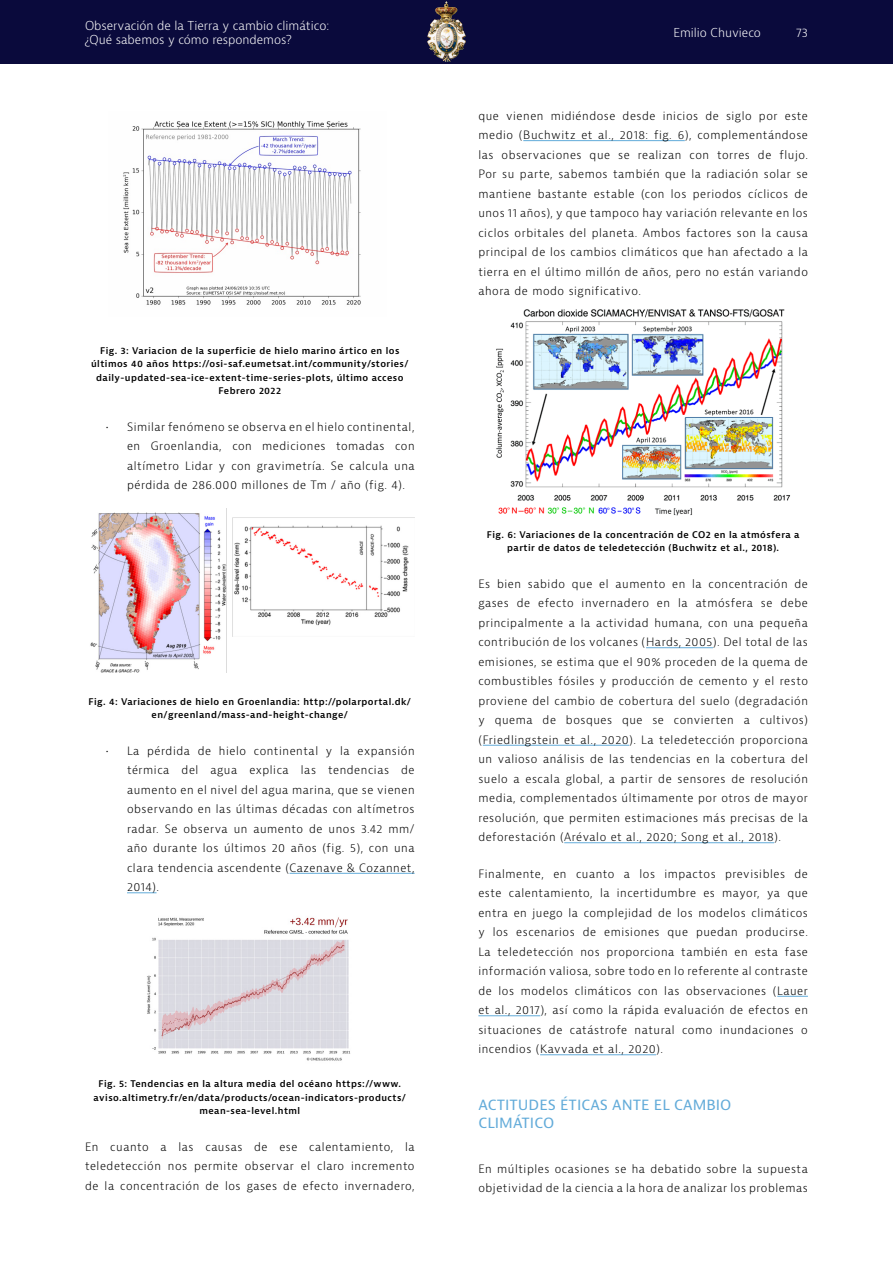
<style>
.page{position:relative;width:893px;height:1263px;background:#fff}
.page>*{position:absolute;margin:0;border:0;box-sizing:border-box;transform-origin:0 0}
.Subtítulos_Artículo{font:15px/18px "Bernina Sans";color:#62abd9}
.t1{font:300 12px/14.4px "Bernina Sans";color:#fff}
.Body_Artículo_negro{font:300 11.25px/19.5px "Bernina Sans";letter-spacing:.05em;color:#000;text-align:justify}
.Image_Footnote{font:600 9px/13.5px "Bernina Sans";letter-spacing:.05em;color:#000;text-align:center}
</style>
<div class="page">
<div style="left:0;top:0;width:893px;height:64px;background:#0a0a3c"></div>
<img style="left:427px;top:2px;width:38px;height:60px">
<hr style="left:290px;top:873px;width:125px;height:1px;background:#62abd9">
<hr style="left:127px;top:892px;width:30px;height:1px;background:#62abd9">
<img style="left:123px;top:121px;width:238px;height:184px">
<img style="left:90px;top:508px;width:325px;height:165px">
<img style="left:147px;top:917px;width:204px;height:144px">
<hr style="left:523px;top:140px;width:162px;height:1px;background:#62abd9">
<hr style="left:646px;top:647px;width:67px;height:1px;background:#62abd9">
<hr style="left:483px;top:745px;width:146px;height:1px;background:#62abd9">
<hr style="left:564px;top:842px;width:210px;height:1px;background:#62abd9">
<hr style="left:777px;top:996px;width:31px;height:1px;background:#62abd9">
<hr style="left:478px;top:1015px;width:62px;height:1px;background:#62abd9">
<hr style="left:540px;top:1054px;width:116px;height:1px;background:#62abd9">
<img style="left:496px;top:309px;width:295px;height:207px">
<p class="t1" style="left:85px;top:18px;width:246px">Observación de la Tierra y cambio climático: ¿Qué sabemos y cómo respondemos?</p>
<p class="t1" style="left:673px;top:25px;width:89px">Emilio Chuvieco</p>
<p class="t1" style="left:796px;top:25px;width:13px">73</p>
<p class="Image_Footnote" style="left:91px;top:344px;width:319px">Fig. 3: Variacion de la superficie de hielo marino ártico en los últimos 40 años https://osi-saf.eumetsat.int/community/stories/ daily-updated-sea-ice-extent-time-series-plots, último acceso Febrero 2022</p>
<p class="Body_Artículo_negro" style="left:127px;top:417px;width:289px;text-indent:-21px">• Similar fenómeno se observa en el hielo continental, en Groenlandia, con mediciones tomadas con altímetro Lidar y con gravimetría. Se calcula una pérdida de 286.000 millones de Tm / año (fig. 4).</p>
<p class="Image_Footnote" style="left:89px;top:695px;width:324px">Fig. 4: Variaciones de hielo en Groenlandia: http://polarportal.dk/ en/greenland/mass-and-height-change/</p>
<p class="Body_Artículo_negro" style="left:127px;top:741px;width:289px;text-indent:-21px">• La pérdida de hielo continental y la expansión térmica del agua explica las tendencias de aumento en el nivel del agua marina, que se vienen observando en las últimas décadas con altímetros radar. Se observa un aumento de unos 3.42 mm/ año durante los últimos 20 años (fig. 5), con una clara tendencia ascendente (Cazenave &amp; Cozannet, 2014).</p>
<p class="Image_Footnote" style="left:94px;top:1077px;width:314px">Fig. 5: Tendencias en la altura media del océano https://www. aviso.altimetry.fr/en/data/products/ocean-indicators-products/ mean-sea-level.html</p>
<p class="Body_Artículo_negro" style="left:85px;top:1137px;width:331px">En cuanto a las causas de ese calentamiento, la teledetección nos permite observar el claro incremento de la concentración de los gases de efecto invernadero,</p>
<p class="Body_Artículo_negro" style="left:478px;top:106px;width:331px">que vienen midiéndose desde inicios de siglo por este medio (Buchwitz et al., 2018: fig. 6), complementándose las observaciones que se realizan con torres de flujo.<br>Por su parte, sabemos también que la radiación solar se mantiene bastante estable (con los periodos cíclicos de unos 11 años), y que tampoco hay variación relevante en los ciclos orbitales del planeta. Ambos factores son la causa principal de los cambios climáticos que han afectado a la tierra en el último millón de años, pero no están variando ahora de modo significativo.</p>
<p class="Image_Footnote" style="left:487px;top:528px;width:314px">Fig. 6: Variaciones de la concentración de CO2 en la atmósfera a partir de datos de teledetección (Buchwitz et al., 2018).</p>
<p class="Body_Artículo_negro" style="left:478px;top:574px;width:331px">Es bien sabido que el aumento en la concentración de gases de efecto invernadero en la atmósfera se debe principalmente a la actividad humana, con una pequeña contribución de los volcanes (Hards, 2005). Del total de las emisiones, se estima que el 90% proceden de la quema de combustibles fósiles y producción de cemento y el resto proviene del cambio de cobertura del suelo (degradación y quema de bosques que se convierten a cultivos) (Friedlingstein et al., 2020). La teledetección proporciona un valioso análisis de las tendencias en la cobertura del suelo a escala global, a partir de sensores de resolución media, complementados últimamente por otros de mayor resolución, que permiten estimaciones más precisas de la deforestación (Arévalo et al., 2020; Song et al., 2018).</p>
<p class="Body_Artículo_negro" style="left:478px;top:864px;width:331px">Finalmente, en cuanto a los impactos previsibles de este calentamiento, la incertidumbre es mayor, ya que entra en juego la complejidad de los modelos climáticos y los escenarios de emisiones que puedan producirse.<br>La teledetección nos proporciona también en esta fase información valiosa, sobre todo en lo referente al contraste de los modelos climáticos con las observaciones (Lauer et al., 2017), así como la rápida evaluación de efectos en situaciones de catástrofe natural como inundaciones o incendios (Kavvada et al., 2020).</p>
<p class="Subtítulos_Artículo" style="left:478px;top:1095px;width:254px">ACTITUDES ÉTICAS ANTE EL CAMBIO<br>CLIMÁTICO</p>
<p class="Body_Artículo_negro" style="left:478px;top:1159px;width:331px">En múltiples ocasiones se ha debatido sobre la supuesta objetividad de la ciencia a la hora de analizar los problemas</p>
</div>
